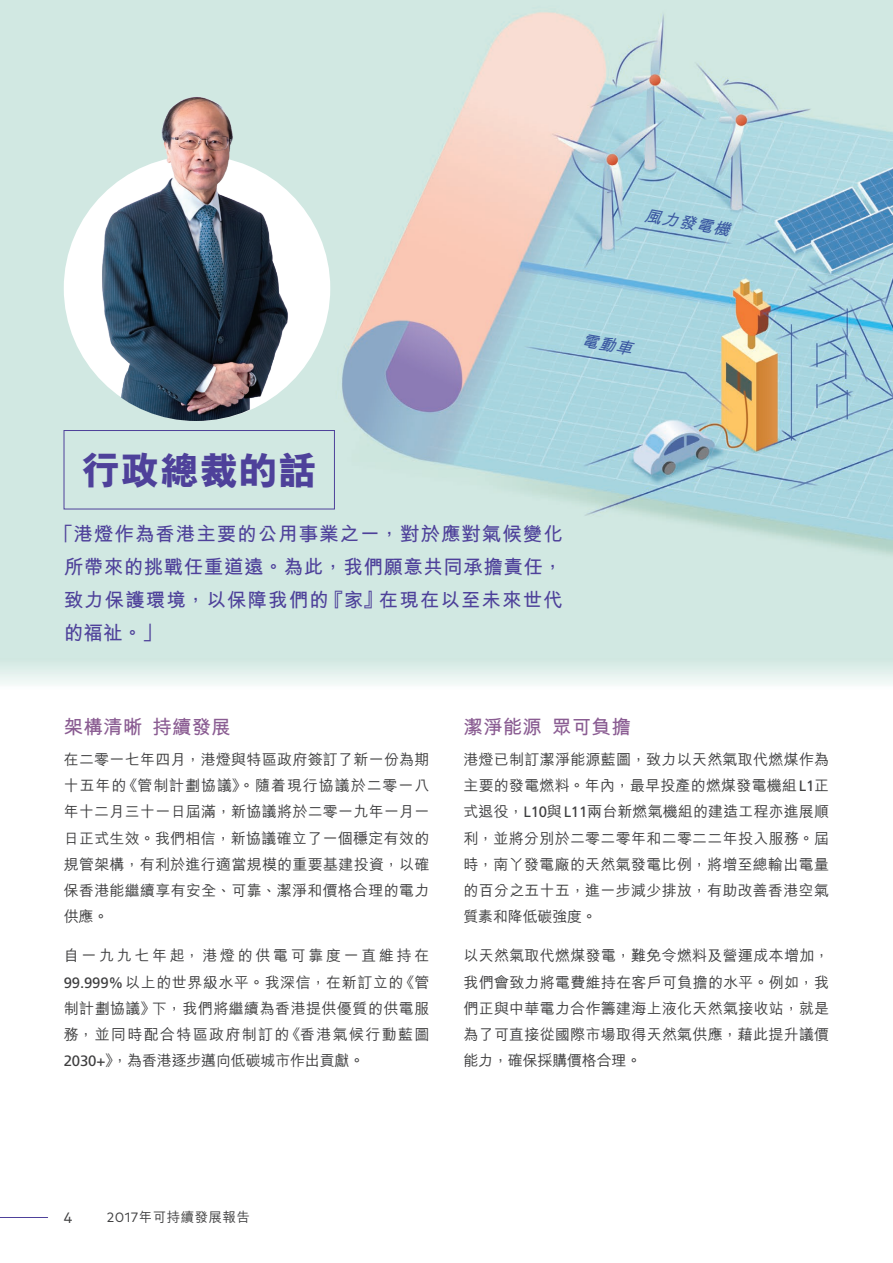
<style>
.page{position:relative;width:893px;height:1263px;background:#fff}
.page>*{position:absolute;margin:0;border:0;box-sizing:border-box;transform-origin:0 0}
.Divider_Head__Key{font:800 39px "M Hei HK";letter-spacing:.01em;color:#4e419a}
.Lead-in{font:700 19.5px/33px "M Hei HK";letter-spacing:.025em;color:#4e419a;text-align:justify}
.Subhead{font:700 19.5px "M Hei HK";letter-spacing:.01em;color:#8a5c92}
.t1{font:italic 700 16.5px "M Hei HK";color:#3c5aa2}
.Bodytext__Key{font:500 15px/26.2px "M Hei HK";letter-spacing:.02em;color:#3e3e3f;text-align:justify}
.t2{font:15px "Mark OT";color:#3e3e3f}
.t3{font:500 13.5px "M Hei HK";letter-spacing:.035em;color:#3e3e3f}
.s1{font-family:"Frutiger LT Std";font-weight:400}
.s2{font-family:"Mark OT";font-weight:400}
</style>
<div class="page">
<img style="left:0;top:0;width:893px;height:685px">
<div style="left:64px;top:430px;width:271px;height:79px;border:1px solid #4e419a"></div>
<img style="left:64px;top:83px;width:360px;height:338px">
<hr style="left:0;top:1217px;width:48px;height:1px;background:#4e419a">
<svg style="left:582px;top:334px;width:54px;height:22px"></svg>
<p class="t1" style="left:647px;top:203px;width:87px;rotate:10deg">風力發電機</p>
<p class="Divider_Head__Key" style="left:81px;top:451px;width:237px">行政總裁的話</p>
<p class="Lead-in" style="left:64px;top:516px;width:501px;text-indent:-10px">「港燈作為香港主要的公用事業之一，對於應對氣候變化所帶來的挑戰任重道遠。為此，我們願意共同承擔責任，致力保護環境，以保障我們的『家』在現在以至未來世代的福祉。」</p>
<p class="Subhead" style="left:64px;top:713px;width:169px">架構清晰持續發展</p>
<p class="Bodytext__Key" style="left:64px;top:745px;width:367px">在二零一七年四月，港燈與特區政府簽訂了新一份為期十五年的《管制計劃協議》。隨着現行協議於二零一八年十二月三十一日屆滿，新協議將於二零一九年一月一日正式生效。我們相信，新協議確立了一個穩定有效的規管架構，有利於進行適當規模的重要基建投資，以確保香港能繼續享有安全、可靠、潔淨和價格合理的電力供應。</p>
<p class="Bodytext__Key" style="left:64px;top:941px;width:367px">自一九九七年起，港燈的供電可靠度一直維持在<span class="s1">99.999%</span>以上的世界級水平。我深信，在新訂立的《管制計劃協議》下，我們將繼續為香港提供優質的供電服務，並同時配合特區政府制訂的《香港氣候行動藍圖<span class="s1">2030+</span>》，為香港逐步邁向低碳城市作出貢獻。</p>
<p class="Subhead" style="left:463px;top:713px;width:169px">潔淨能源眾可負擔</p>
<p class="Bodytext__Key" style="left:463px;top:745px;width:367px">港燈已制訂潔淨能源藍圖，致力以天然氣取代燃煤作為主要的發電燃料。年內，最早投產的燃煤發電機組<span class="s1">L1</span>正式退役，<span class="s1">L10</span>與<span class="s1">L11</span>兩台新燃氣機組的建造工程亦進展順利，並將分別於二零二零年和二零二二年投入服務。屆時，南丫發電廠的天然氣發電比例，將增至總輸出電量的百分之五十五，進一步減少排放，有助改善香港空氣質素和降低碳強度。</p>
<p class="Bodytext__Key" style="left:463px;top:941px;width:367px">以天然氣取代燃煤發電，難免令燃料及營運成本增加，我們會致力將電費維持在客戶可負擔的水平。例如，我們正與中華電力合作籌建海上液化天然氣接收站，就是為了可直接從國際市場取得天然氣供應，藉此提升議價能力，確保採購價格合理。</p>
<p class="t2" style="left:64px;top:1209px;width:10px">4</p>
<p class="t3" style="left:107px;top:1207px;width:145px"><span class="s2">2017</span>年可持續發展報告</p>
</div>
